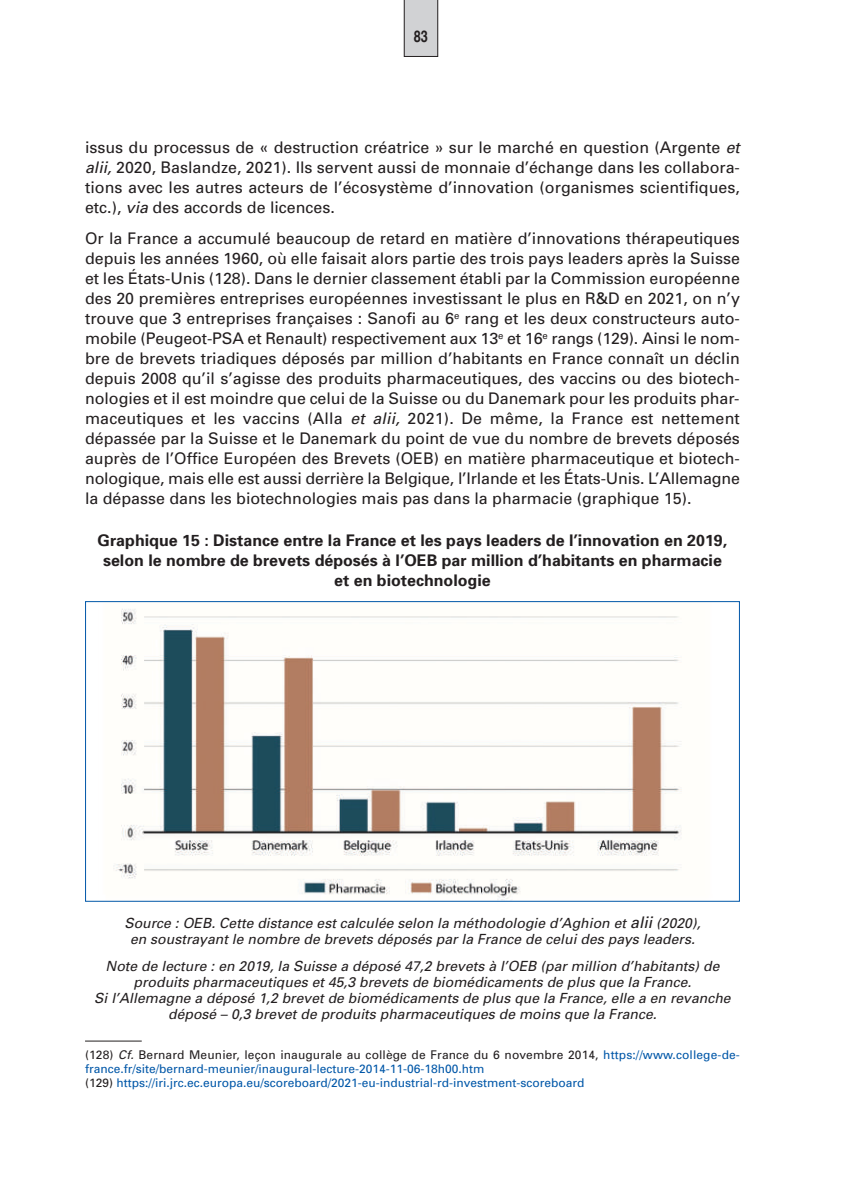
<style>
.page{position:relative;width:842px;height:1191px;background:#fff}
.page>*{position:absolute;margin:0;border:0;box-sizing:border-box;transform-origin:0 0}
.t1{font:16px/20px "Univers";color:#231f20;text-align:justify}
.t2{font:700 16px/20px "Univers";color:#231f20;text-align:center}
.t3{font:700 16px "Helvetica";color:#231f20;scale:.8 1}
.t4{font:italic 14px/16px "Univers";color:#231f20;text-align:center}
.t5{font:12px/14px "Univers";color:#0157a8}
.s1{font-style:italic}
.s2{font-size:16px}
.s3{color:#231f20}
.s4{font-style:italic;color:#231f20}
</style>
<div class="page">
<svg style="left:404px;top:0;width:34px;height:57px;background:#c6c7c9"></svg>
<hr style="left:85px;top:1040px;width:57px;height:1px;background:#231f20">
<img style="left:113px;top:608px;width:569px;height:291px">
<p class="t3" style="left:414px;top:30px;width:19px">83</p>
<p class="t1" style="left:85px;top:139px;width:656px">issus du processus de « destruction créatrice » sur le marché en question (Argente <span class="s1">et alii,</span> 2020, Baslandze, 2021). Ils servent aussi de monnaie d’échange dans les collabora&shy;tions avec les autres acteurs de l’écosystème d’innovation (organismes scientifiques, etc.), <span class="s1">via</span> des accords de licences.</p>
<p class="t1" style="left:85px;top:229px;width:656px">Or la France a accumulé beaucoup de retard en matière d’innovations thérapeutiques depuis les années 1960, où elle faisait alors partie des trois pays leaders après la Suisse et les États-Unis (128). Dans le dernier classement établi par la Commission européenne des 20 premières entreprises européennes investissant le plus en R&amp;D en 2021, on n’y trouve que 3 entreprises françaises : Sanofi au 6<sup>e</sup> rang et les deux constructeurs auto&shy;mobile (Peugeot-PSA et Renault) respectivement aux 13<sup>e</sup> et 16<sup>e</sup> rangs (129). Ainsi le nom&shy;bre de brevets triadiques déposés par million d’habitants en France connaît un déclin depuis 2008 qu’il s’agisse des produits pharmaceutiques, des vaccins ou des biotech&shy;nologies et il est moindre que celui de la Suisse ou du Danemark pour les produits phar&shy;maceutiques et les vaccins (Alla <span class="s1">et alii,</span> 2021). De même, la France est nettement dépassée par la Suisse et le Danemark du point de vue du nombre de brevets déposés auprès de l’Office Européen des Brevets (OEB) en matière pharmaceutique et biotech&shy;nologique, mais elle est aussi derrière la Belgique, l’Irlande et les États-Unis. L’Allemagne la dépasse dans les biotechnologies mais pas dans la pharmacie (graphique 15).</p>
<p class="t2" style="left:98px;top:532px;width:631px">Graphique 15 : Distance entre la France et les pays leaders de l’innovation en 2019, selon le nombre de brevets déposés à l’OEB par million d’habitants en pharmacie et en biotechnologie</p>
<p class="t4" style="left:124px;top:915px;width:578px">Source : OEB. Cette distance est calculée selon la méthodologie d’Aghion et <span class="s2">alii</span> (2020), en soustrayant le nombre de brevets déposés par la France de celui des pays leaders.</p>
<p class="t4" style="left:94px;top:959px;width:638px">Note de lecture : en 2019, la Suisse a déposé 47,2 brevets à l’OEB (par million d’habitants) de produits pharmaceutiques et 45,3 brevets de biomédicaments de plus que la France.<br>Si l’Allemagne a déposé 1,2 brevet de biomédicaments de plus que la France, elle a en revanche déposé – 0,3 brevet de produits pharmaceutiques de moins que la France.</p>
<p class="t5" style="left:85px;top:1048px;width:656px"><span class="s3">(128)</span> <span class="s4">Cf.</span> <span class="s3">Bernard Meunier, leçon inaugurale au collège de France du 6 novembre 2014,</span> https://www.college-de&shy;france.fr/site/bernard-meunier/inaugural-lecture-2014-11-06-18h00.htm<br><span class="s3">(129)</span> https://iri.jrc.ec.europa.eu/scoreboard/2021-eu-industrial-rd-investment-scoreboard</p>
</div>
